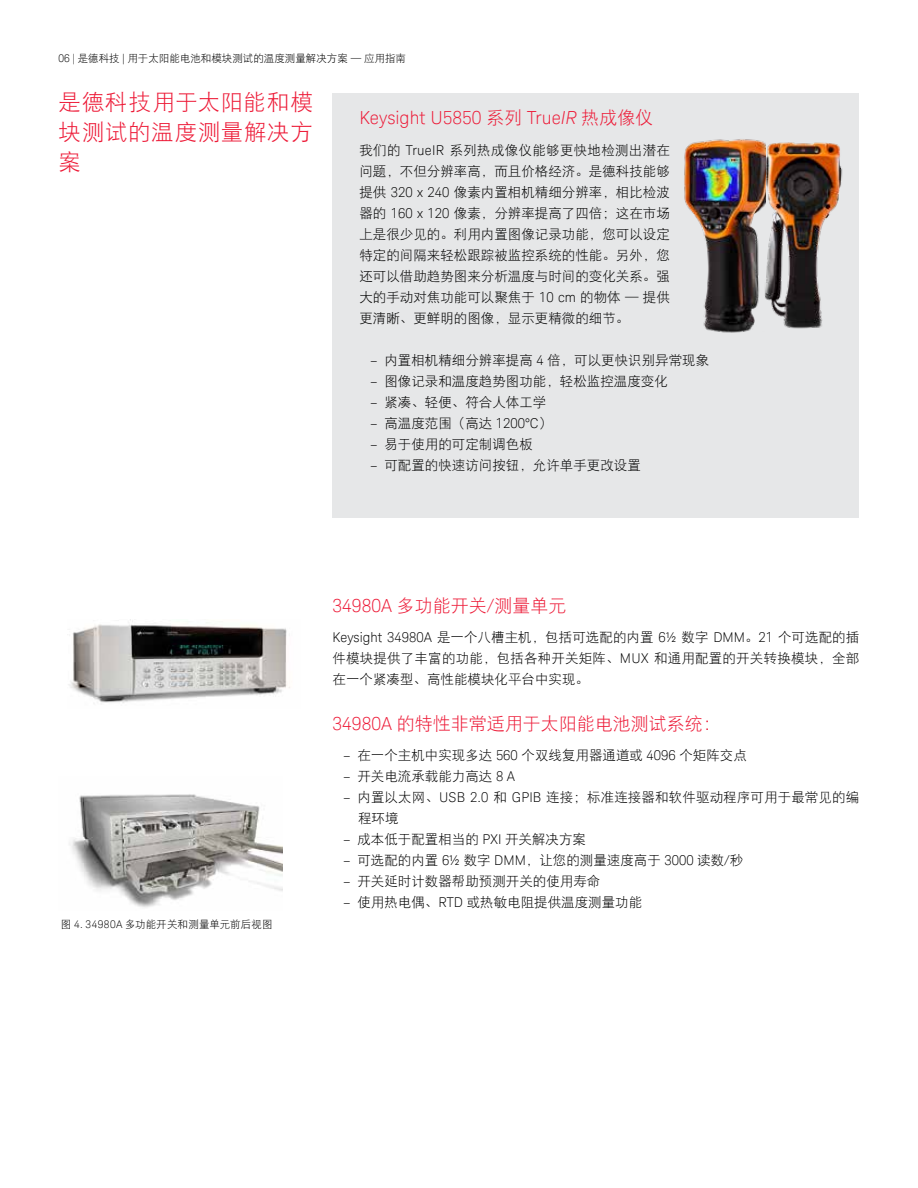
<style>
.page{position:relative;width:918px;height:1188px;background:#fff}
.page>*{position:absolute;margin:0;border:0;box-sizing:border-box;transform-origin:0 0}
.t1{font:22.5px/30px "DFP Hei W3";letter-spacing:.03em;color:#ed1936;text-align:justify}
.t2{font:18px "DFP Hei W3";color:#ed1936}
.t3{font:300 18px "Keysight Sans";color:#ed1936}
.t4{font:13.5px/21px "DFP Hei W3";color:#000;text-align:justify}
.t5{font:10.5px "DFP Hei W3";color:#000}
.s1{font-family:"Keysight Sans";font-weight:300}
.s2{font-family:"DFP Hei W3";font-weight:400}
.s3{font-style:italic}
</style>
<div class="page">
<div style="left:333px;top:93px;width:526px;height:424px;background:#e6e7e8"></div>
<img style="left:766px;top:142px;width:77px;height:187px">
<img style="left:684px;top:139px;width:82px;height:194px">
<img style="left:68px;top:619px;width:222px;height:84px">
<img style="left:69px;top:794px;width:213px;height:114px">
<p class="t5" style="left:59px;top:52px;width:349px"><span class="s1">06 |</span> 是德科技 <span class="s1">|</span> 用于太阳能电池和模块测试的温度测量解决方案 — 应用指南</p>
<h1 class="t1" style="left:59px;top:86px;width:256px">是德科技用于太阳能和模块测试的温度测量解决方案</h1>
<h2 class="t3" style="left:359px;top:107px;width:296px">Keysight U5850 <span class="s2">系列</span> True<span class="s3">IR</span> <span class="s2">热成像仪</span></h2>
<p class="t4" style="left:359px;top:139px;width:312px">我们的 <span class="s1">TrueIR</span> 系列热成像仪能够更快地检测出潜在问题，不但分辨率高，而且价格经济。是德科技能够提供 <span class="s1">320 x 240</span> 像素内置相机精细分辨率，相比检波器的 <span class="s1">160 x 120</span> 像素，分辨率提高了四倍；这在市场上是很少见的。利用内置图像记录功能，您可以设定特定的间隔来轻松跟踪被监控系统的性能。另外，您还可以借助趋势图来分析温度与时间的变化关系。强大的手动对焦功能可以聚焦于 <span class="s1">10 cm</span> 的物体 — 提供更清晰、更鲜明的图像，显示更精微的细节。</p>
<p class="t4" style="left:370px;top:349px;width:341px"><span class="s1">–</span> 内置相机精细分辨率提高 <span class="s1">4</span> 倍，可以更快识别异常现象</p>
<p class="t4" style="left:370px;top:370px;width:299px"><span class="s1">–</span> 图像记录和温度趋势图功能，轻松监控温度变化</p>
<p class="t4" style="left:370px;top:391px;width:178px"><span class="s1">–</span> 紧凑、轻便、符合人体工学</p>
<p class="t4" style="left:370px;top:412px;width:184px"><span class="s1">–</span> 高温度范围（高达 <span class="s1">1200°C</span>）</p>
<p class="t4" style="left:370px;top:433px;width:164px"><span class="s1">–</span> 易于使用的可定制调色板</p>
<p class="t4" style="left:370px;top:454px;width:272px"><span class="s1">–</span> 可配置的快速访问按钮，允许单手更改设置</p>
<p class="t5" style="left:61px;top:918px;width:213px">图 <span class="s1">4. 34980A</span> 多功能开关和测量单元前后视图</p>
<h2 class="t2" style="left:333px;top:596px;width:235px"><span class="s1">34980A</span> 多功能开关<span class="s1">/</span>测量单元</h2>
<p class="t4" style="left:333px;top:627px;width:528px"><span class="s1">Keysight 34980A</span> 是一个八槽主机，包括可选配的内置 <span class="s1">6½</span> 数字 <span class="s1">DMM</span>。<span class="s1">21</span> 个可选配的插件模块提供了丰富的功能，包括各种开关矩阵、<span class="s1">MUX</span> 和通用配置的开关转换模块，全部在一个紧凑型、高性能模块化平台中实现。</p>
<h2 class="t2" style="left:333px;top:714px;width:390px"><span class="s1">34980A</span> 的特性非常适用于太阳能电池测试系统：</h2>
<p class="t4" style="left:343px;top:745px;width:405px"><span class="s1">–</span> 在一个主机中实现多达 <span class="s1">560</span> 个双线复用器通道或 <span class="s1">4096</span> 个矩阵交点</p>
<p class="t4" style="left:343px;top:766px;width:173px"><span class="s1">–</span> 开关电流承载能力高达 <span class="s1">8 A</span></p>
<p class="t4" style="left:358px;top:787px;width:503px;text-indent:-15px"><span class="s1">–</span> 内置以太网、<span class="s1">USB 2.0</span> 和 <span class="s1">GPIB</span> 连接；标准连接器和软件驱动程序可用于最常见的编程环境</p>
<p class="t4" style="left:343px;top:829px;width:245px"><span class="s1">–</span> 成本低于配置相当的 <span class="s1">PXI</span> 开关解决方案</p>
<p class="t4" style="left:343px;top:850px;width:402px"><span class="s1">–</span> 可选配的内置 <span class="s1">6½</span> 数字 <span class="s1">DMM</span>，让您的测量速度高于 <span class="s1">3000</span> 读数<span class="s1">/</span>秒</p>
<p class="t4" style="left:343px;top:871px;width:259px"><span class="s1">–</span> 开关延时计数器帮助预测开关的使用寿命</p>
<p class="t4" style="left:343px;top:892px;width:301px"><span class="s1">–</span> 使用热电偶、<span class="s1">RTD</span> 或热敏电阻提供温度测量功能</p>
</div>
